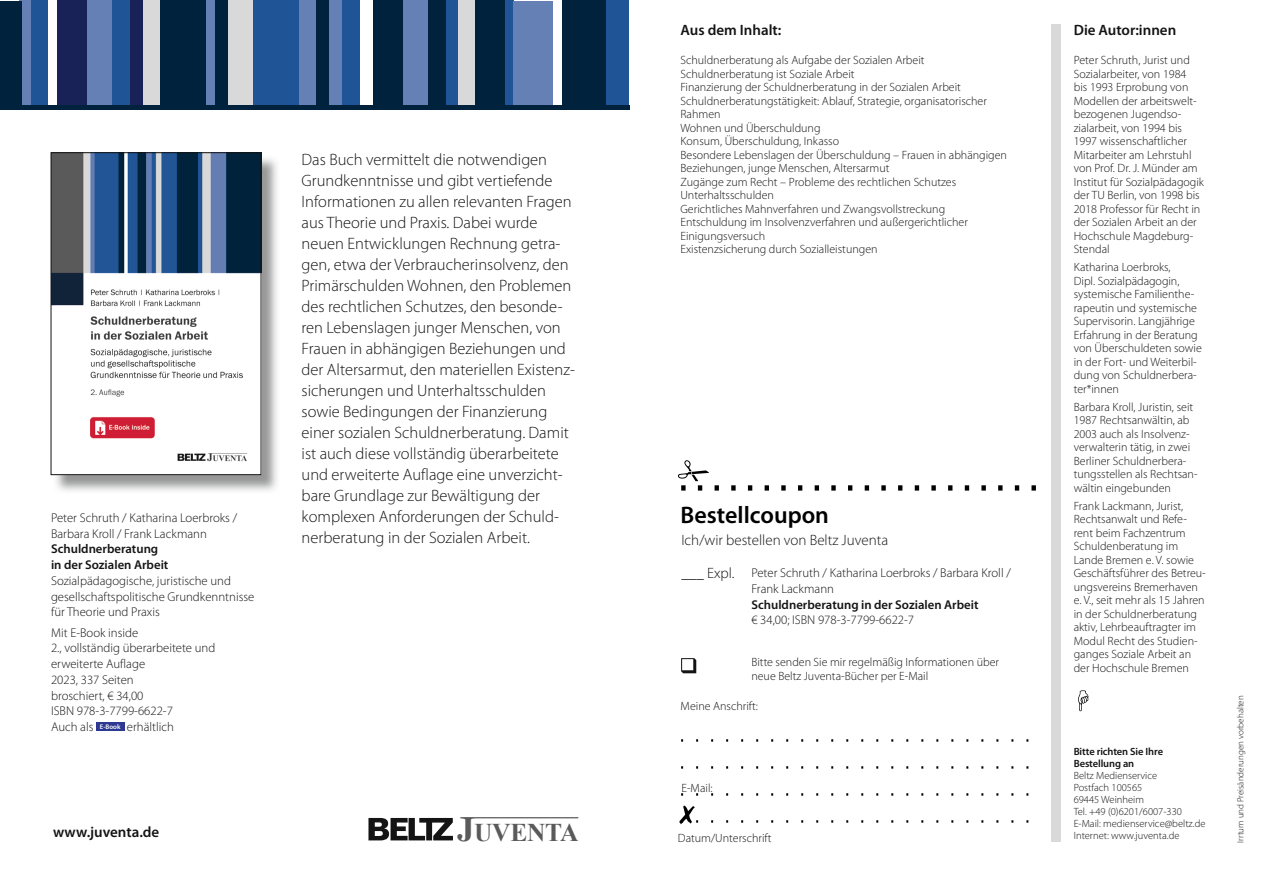
<style>
.page{position:relative;width:1263px;height:893px;background:#fff}
.page>*{position:absolute;margin:0;border:0;box-sizing:border-box;transform-origin:0 0}
.t1{font:700 25.5px "Times New Roman";letter-spacing:-.01em;color:#5a5a5a}
.t2{font:600 24px "Myriad Pro";color:#000}
.t3{font:300 16.5px/21px "Myriad Pro";color:#131413}
.t4{font:600 15px "Myriad Pro";color:#131413}
.t5{font:300 15px "Myriad Pro";color:#131413}
.t6{font:300 12.75px/15.8px "Myriad Pro";color:#131413}
.t7{font:600 12.75px/15.8px "Myriad Pro";color:#131413}
.t8{font:300 12px/13.5px "Myriad Pro";color:#131413}
.t9{font:300 10.5px/12px "Myriad Pro";color:#131413}
.t10{font:600 10.5px/12px "Myriad Pro";letter-spacing:-.01em;color:#131413}
.t11{font:300 9px "Myriad Pro";color:#131413}
.s1{font-weight:600;font-size:6.75px;color:#fff}
.s2{font-size:34.5px}
</style>
<div class="page">
<div style="left:1051px;top:24px;width:9px;height:818px;background:#d9d9d9"></div>
<svg style="left:1078px;top:690px;width:10px;height:21px"></svg>
<hr style="left:460px;top:817px;width:118px;height:1px;background:#5a5a5a">
<svg style="left:368px;top:818px;width:85px;height:22px"></svg>
<svg style="left:679px;top:806px;width:19px;height:18px"></svg>
<svg style="left:678px;top:460px;width:41px;height:31px"></svg>
<svg style="left:731px;top:485px;width:5px;height:6px"></svg>
<svg style="left:748px;top:485px;width:4px;height:6px"></svg>
<svg style="left:765px;top:485px;width:4px;height:6px"></svg>
<svg style="left:781px;top:485px;width:5px;height:6px"></svg>
<svg style="left:798px;top:485px;width:4px;height:6px"></svg>
<svg style="left:815px;top:485px;width:4px;height:6px"></svg>
<svg style="left:831px;top:485px;width:5px;height:6px"></svg>
<svg style="left:848px;top:485px;width:4px;height:6px"></svg>
<svg style="left:865px;top:485px;width:4px;height:6px"></svg>
<svg style="left:881px;top:485px;width:5px;height:6px"></svg>
<svg style="left:898px;top:485px;width:4px;height:6px"></svg>
<svg style="left:915px;top:485px;width:4px;height:6px"></svg>
<svg style="left:931px;top:485px;width:5px;height:6px"></svg>
<svg style="left:948px;top:485px;width:4px;height:6px"></svg>
<svg style="left:965px;top:485px;width:4px;height:6px"></svg>
<svg style="left:981px;top:485px;width:5px;height:6px"></svg>
<svg style="left:998px;top:485px;width:4px;height:6px"></svg>
<svg style="left:1015px;top:485px;width:4px;height:6px"></svg>
<svg style="left:1031px;top:485px;width:5px;height:6px"></svg>
<svg style="left:681px;top:658px;width:15px;height:15px"></svg>
<div style="left:96px;top:723px;width:28px;height:8px;background:#2c3891"></div>
<img style="left:53px;top:155px;width:224px;height:336px">
<img style="left:53px;top:154px;width:206px;height:319px">
<div style="left:51px;top:152px;width:210px;height:323px;border:1px solid #131413"></div>
<div style="left:605px;top:1px;width:24px;height:105px;background:#1f5596"></div>
<div style="left:561px;top:1px;width:44px;height:105px;background:#00223c"></div>
<div style="left:253px;top:1px;width:47px;height:105px;background:#1f5596"></div>
<div style="left:227px;top:1px;width:26px;height:105px;background:#d9d9d9"></div>
<div style="left:215px;top:1px;width:12px;height:105px;background:#00223c"></div>
<div style="left:206px;top:1px;width:9px;height:105px;background:#6480b5"></div>
<div style="left:159px;top:1px;width:47px;height:105px;background:#00223c"></div>
<div style="left:142px;top:1px;width:17px;height:105px;background:#d9d9d9"></div>
<div style="left:130px;top:1px;width:13px;height:105px;background:#192257"></div>
<div style="left:87px;top:1px;width:26px;height:105px;background:#6480b5"></div>
<div style="left:31px;top:1px;width:17px;height:105px;background:#1f5596"></div>
<div style="left:57px;top:1px;width:30px;height:105px;background:#192257"></div>
<div style="left:475px;top:1px;width:31px;height:105px;background:#00223c"></div>
<div style="left:19px;top:1px;width:12px;height:105px;background:#6480b5"></div>
<div style="left:113px;top:1px;width:17px;height:105px;background:#1f5596"></div>
<div style="left:300px;top:1px;width:17px;height:105px;background:#6480b5"></div>
<div style="left:317px;top:1px;width:12px;height:105px;background:#00223c"></div>
<div style="left:458px;top:1px;width:17px;height:105px;background:#d9d9d9"></div>
<div style="left:445px;top:1px;width:13px;height:105px;background:#1f5596"></div>
<div style="left:403px;top:1px;width:25px;height:105px;background:#6480b5"></div>
<div style="left:342px;top:1px;width:17px;height:105px;background:#1f5596"></div>
<div style="left:373px;top:1px;width:30px;height:105px;background:#00223c"></div>
<div style="left:329px;top:1px;width:13px;height:105px;background:#6480b5"></div>
<div style="left:428px;top:1px;width:17px;height:105px;background:#00223c"></div>
<div style="left:505px;top:1px;width:9px;height:105px;background:#1f5596"></div>
<div style="left:513px;top:1px;width:40px;height:105px;background:#6480b5"></div>
<div style="left:0;top:1px;width:21px;height:106px;background:#00223c"></div>
<div style="left:0;top:105px;width:629px;height:5px;background:#00223c"></div>
<p class="t6" style="left:51px;top:510px;width:188px">Peter Schruth / Katharina Loerbroks /<br>Barbara Kroll / Frank Lackmann</p>
<p class="t7" style="left:51px;top:541px;width:119px">Schuldnerberatung in der Sozialen Arbeit</p>
<p class="t6" style="left:51px;top:573px;width:205px">Sozialpädagogische, juristische und gesellschaftspolitische Grundkenntnisse für Theorie und Praxis</p>
<p class="t6" style="left:51px;top:624px;width:166px">Mit E-Book inside<br>2., vollständig überarbeitete und erweiterte Auflage<br>2023, 337 Seiten<br>broschiert, € 34,00<br>ISBN 978-3-7799-6622-7<br>Auch als <span class="s1">E-Book</span> erhältlich</p>
<p class="t3" style="left:302px;top:149px;width:275px">Das Buch vermittelt die notwendigen Grundkenntnisse und gibt vertiefende Informationen zu allen relevanten Fragen aus Theorie und Praxis. Dabei wurde neuen Entwicklungen Rechnung getra&shy;gen, etwa der Verbraucherinsolvenz, den Primärschulden Wohnen, den Problemen des rechtlichen Schutzes, den besonde&shy;ren Lebenslagen junger Menschen, von Frauen in abhängigen Beziehungen und der Altersarmut, den materiellen Existenz&shy;sicherungen und Unterhaltsschulden sowie Bedingungen der Finanzierung einer sozialen Schuldnerberatung. Damit ist auch diese vollständig überarbeitete und erweiterte Auflage eine unverzicht&shy;bare Grundlage zur Bewältigung der komplexen Anforderungen der Schuld&shy;nerberatung in der Sozialen Arbeit.</p>
<p class="t4" style="left:53px;top:822px;width:108px">www.juventa.de</p>
<h1 class="t1" style="left:457px;top:814px;width:123px"><span class="s2">J</span>UVENTA</h1>
<p class="t4" style="left:681px;top:21px;width:102px">Aus dem Inhalt:</p>
<p class="t8" style="left:680px;top:53px;width:328px">Schuldnerberatung als Aufgabe der Sozialen Arbeit Schuldnerberatung ist Soziale Arbeit<br>Finanzierung der Schuldnerberatung in der Sozialen Arbeit Schuldnerberatungstätigkeit: Ablauf, Strategie, organisatorischer Rahmen<br>Wohnen und Überschuldung<br>Konsum, Überschuldung, Inkasso<br>Besondere Lebenslagen der Überschuldung – Frauen in abhängigen Beziehungen, junge Menschen, Altersarmut<br>Zugänge zum Recht – Probleme des rechtlichen Schutzes Unterhaltsschulden<br>Gerichtliches Mahnverfahren und Zwangsvollstreckung Entschuldung im Insolvenzverfahren und außergerichtlicher Einigungsversuch<br>Existenzsicherung durch Sozialleistungen</p>
<h2 class="t2" style="left:681px;top:499px;width:150px">Bestellcoupon</h2>
<p class="t5" style="left:681px;top:531px;width:208px">Ich/wir bestellen von Beltz Juventa</p>
<p class="t5" style="left:681px;top:564px;width:54px">___ Expl.</p>
<p class="t6" style="left:751px;top:565px;width:261px">Peter Schruth / Katharina Loerbroks / Barbara Kroll /<br>Frank Lackmann</p>
<p class="t7" style="left:751px;top:596px;width:229px">Schuldnerberatung in der Sozialen Arbeit</p>
<p class="t6" style="left:751px;top:612px;width:164px">€ 34,00; ISBN 978-3-7799-6622-7</p>
<p class="t8" style="left:751px;top:655px;width:249px">Bitte senden Sie mir regelmäßig Informationen über neue Beltz Juventa-Bücher per E-Mail</p>
<p class="t8" style="left:681px;top:700px;width:79px">Meine Anschrift:</p>
<p class="t8" style="left:681px;top:781px;width:33px">E-Mail:</p>
<p class="t4" style="left:1074px;top:21px;width:104px">Die Autor:innen</p>
<p class="t8" style="left:1074px;top:53px;width:132px">Peter Schruth, Jurist und<br>Sozialarbeiter, von 1984<br>bis 1993 Erprobung von<br>Modellen der arbeitswelt&shy;bezogenen Jugendso&shy;zialarbeit, von 1994 bis<br>1997 wissenschaftlicher<br>Mitarbeiter am Lehrstuhl von Prof. Dr. J. Münder am<br>Institut für Sozialpädagogik der TU Berlin, von 1998 bis<br>2018 Professor für Recht in der Sozialen Arbeit an der<br>Hochschule Magdeburg-<br>Stendal</p>
<p class="t8" style="left:1074px;top:260px;width:130px">Katharina Loerbroks,<br>Dipl. Sozialpädagogin, systemische Familienthe&shy;rapeutin und systemische<br>Supervisorin. Langjährige<br>Erfahrung in der Beratung von Überschuldeten sowie in der Fort- und Weiterbil&shy;dung von Schuldnerbera&shy;ter*innen</p>
<p class="t8" style="left:1074px;top:400px;width:125px">Barbara Kroll, Juristin, seit<br>1987 Rechtsanwältin, ab<br>2003 auch als Insolvenz&shy;verwalterin tätig, in zwei<br>Berliner Schuldnerbera&shy;tungsstellen als Rechtsan&shy;wältin eingebunden</p>
<p class="t8" style="left:1074px;top:499px;width:134px">Frank Lackmann, Jurist,<br>Rechtsanwalt und Refe&shy;rent beim Fachzentrum<br>Schuldenberatung im<br>Lande Bremen e. V. sowie<br>Geschäftsführer des Betreu&shy;ungsvereins Bremerhaven e. V., seit mehr als 15 Jahren in der Schuldnerberatung aktiv, Lehrbeauftragter im<br>Modul Recht des Studien&shy;ganges Soziale Arbeit an der Hochschule Bremen</p>
<p class="t10" style="left:1074px;top:746px;width:91px">Bitte richten Sie Ihre<br>Bestellung an</p>
<p class="t9" style="left:1074px;top:770px;width:133px">Beltz Medienservice<br>Postfach 100565<br>69445 Weinheim<br>Tel. +49 (0)6201/6007-330<br>E-Mail: medienservice@beltz.de</p>
<p class="t8" style="left:678px;top:831px;width:95px">Datum/Unterschrift</p>
<p class="t9" style="left:1074px;top:830px;width:107px">Internet: www.juventa.de</p>
<p class="t11" style="left:1235px;top:843px;width:149px;rotate:-90deg">Irrtum und Preisänderungen vorbehalten</p>
</div>
